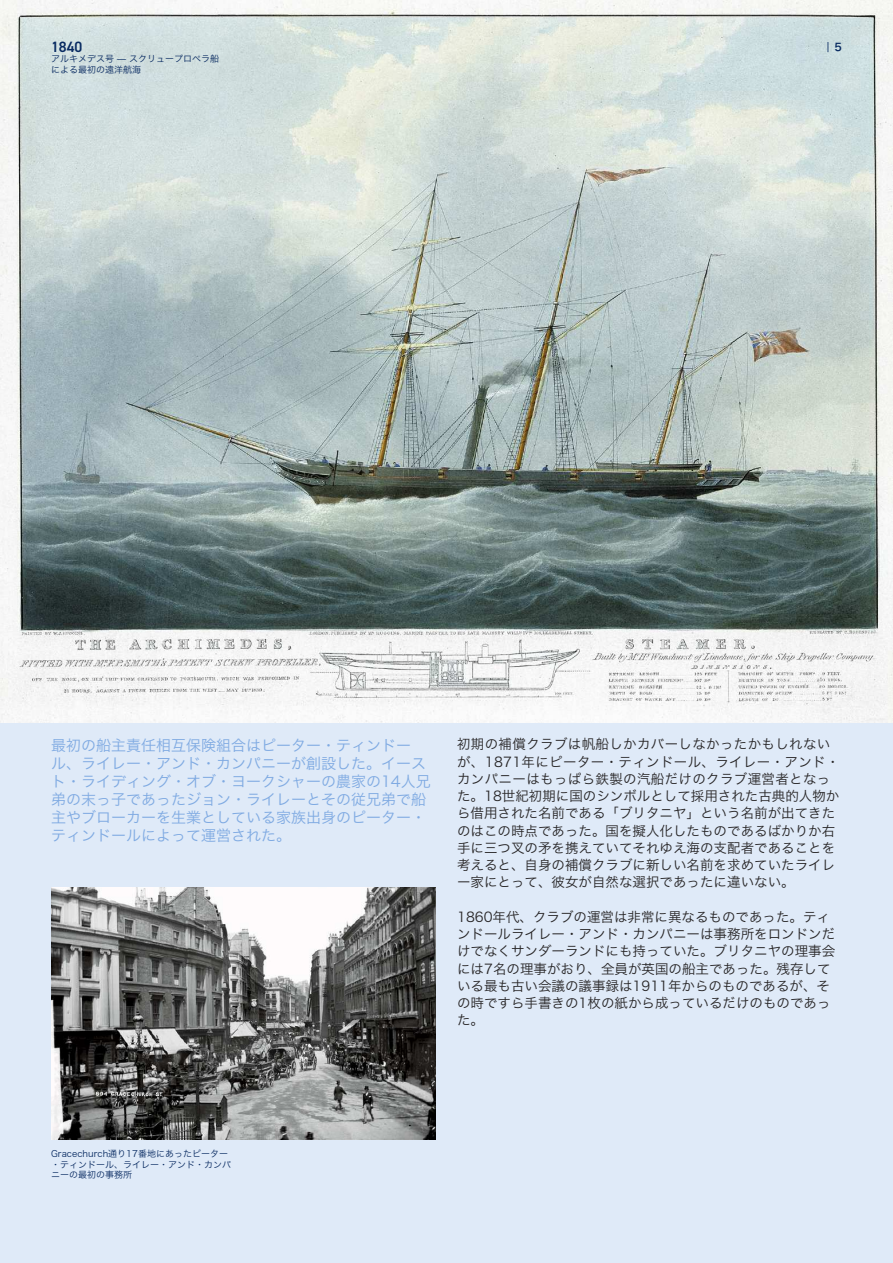
<style>
.page{position:relative;width:893px;height:1263px;background:#dfeaf8}
.page>*{position:absolute;margin:0;border:0;box-sizing:border-box;transform-origin:0 0}
.t1{font:15px/18px "Hira Kaku Pro W3";color:#7faae2}
.t2{font:600 15px "DIN2014";color:#082a61}
.t3{font:13.5px/17.2px "Hira Kaku Pro W3";color:#272526}
.t4{font:10.5px "Hira Kaku Pro W3";color:#082a61}
.t5{font:9px/10.5px "Hira Kaku Pro W3";color:#082a61}
.s1{font-family:"Hira Kaku Pro W6"}
</style>
<div class="page">
<img style="left:0;top:0;width:893px;height:723px">
<img style="left:51px;top:888px;width:385px;height:251px">
<p class="t2" style="left:51px;top:41px;width:33px">1840</p>
<p class="t5" style="left:51px;top:53px;width:169px">アルキメデス号 — スクリュープロペラ船による最初の遠洋航海</p>
<p class="t4" style="left:826px;top:37px;width:17px">| <span class="s1">5</span></p>
<p class="t1" style="left:51px;top:735px;width:381px">最初の船主責任相互保険組合はピーター・ティンドー<br>ル、ライレー・アンド・カンパニーが創設した。イースト・ライディング・オブ・ヨークシャーの農家の14人兄弟の末っ子であったジョン・ライレーとその従兄弟で船主やブローカーを生業としている家族出身のピーター・ティンドールによって運営された。</p>
<p class="t3" style="left:457px;top:735px;width:384px">初期の補償クラブは帆船しかカバーしなかったかもしれないが、1871年にピーター・ティンドール、ライレー・アンド・カンパニーはもっぱら鉄製の汽船だけのクラブ運営者となった。18世紀初期に国のシンボルとして採用された古典的人物から借用された名前である「ブリタニヤ」という名前が出てきたのはこの時点であった。国を擬人化したものであるばかりか右手に三つ叉の矛を携えていてそれゆえ海の支配者であることを考えると、自身の補償クラブに新しい名前を求めていたライレー家にとって、彼女が自然な選択であったに違いない。</p>
<p class="t3" style="left:457px;top:907px;width:380px">1860年代、クラブの運営は非常に異なるものであった。ティンドールライレー・アンド・カンパニーは事務所をロンドンだけでなくサンダーランドにも持っていた。ブリタニヤの理事会には7名の理事がおり、全員が英国の船主であった。残存している最も古い会議の議事録は1911年からのものであるが、その時ですら手書きの1枚の紙から成っているだけのものであった。</p>
<p class="t5" style="left:51px;top:1148px;width:181px">Gracechurch通り17番地にあったピーター・ティンドール、ライレー・アンド・カンパニーの最初の事務所</p>
</div>
